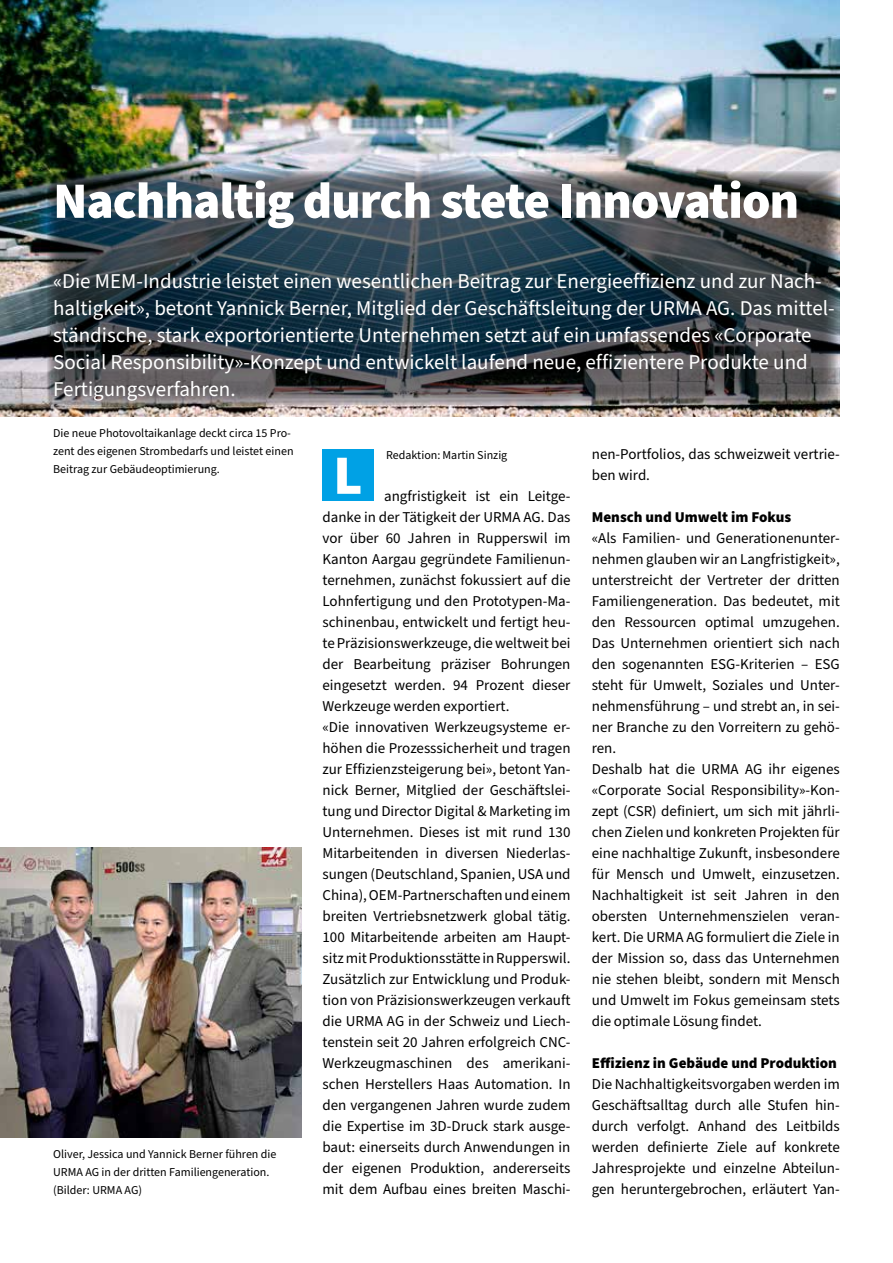
<style>
.page{position:relative;width:893px;height:1263px;background:#fff}
.page>*{position:absolute;margin:0;border:0;box-sizing:border-box;transform-origin:0 0}
.t1{font:900 55.5px "Source Sans Pro";color:#fff}
.t2{font:900 51px "Source Sans Pro";letter-spacing:-.02em;color:#fff}
.t3{font:21px/27px "Source Sans Pro";color:#fff}
.t4{font:15px/21px "Source Sans Pro";color:#000}
.t5{font:900 15px "Source Sans Pro";color:#000}
.t6{font:12px/18px "Source Sans Pro";color:#000}
</style>
<div class="page">
<img style="left:0;top:0;width:840px;height:417px">
<img style="left:0;top:847px;width:301px;height:290px">
<svg style="left:47px;top:171px;width:791px;height:234px;background:#38454d"></svg>
<div style="left:322px;top:450px;width:51px;height:51px;background:#00a1e5"></div>
<h2 class="t2" style="left:53px;top:166px;width:747px">Nachhaltig durch stete Innovation</h2>
<p class="t3" style="left:53px;top:268px;width:783px">«Die MEM-Industrie leistet einen wesentlichen Beitrag zur Energieeffizienz und zur Nach&shy;haltigkeit», betont Yannick Berner, Mitglied der Geschäftsleitung der URMA AG. Das mittel&shy;ständische, stark exportorientierte Unternehmen setzt auf ein umfassendes «Corporate Social Responsibility»-Konzept und entwickelt laufend neue, effizientere Produkte und Fertigungsverfahren.</p>
<p class="t6" style="left:53px;top:424px;width:242px">Die neue Photovoltaikanlage deckt circa 15 Pro&shy;zent des eigenen Strombedarfs und leistet einen<br>Beitrag zur Gebäudeoptimierung.</p>
<p class="t6" style="left:53px;top:1145px;width:225px">Oliver, Jessica und Yannick Berner führen die<br>URMA AG in der dritten Familiengeneration. (Bilder: URMA AG)</p>
<p class="t6" style="left:386px;top:446px;width:123px">Redaktion: Martin Sinzig</p>
<h1 class="t1" style="left:333px;top:437px;width:31px">L</h1>
<p class="t4" style="left:322px;top:486px;width:250px;text-indent:62px">angfristigkeit ist ein Leitge&shy;danke in der Tätigkeit der URMA AG. Das vor über 60 Jahren in Rupperswil im Kanton Aargau gegründete Familienun&shy;ternehmen, zunächst fokussiert auf die Lohnfertigung und den Prototypen-Ma&shy;schinenbau, entwickelt und fertigt heu&shy;te Präzisionswerkzeuge, die weltweit bei der Bearbeitung präziser Bohrungen eingesetzt werden. 94 Prozent dieser Werkzeuge werden exportiert.<br>«Die innovativen Werkzeugsysteme er&shy;höhen die Prozesssicherheit und tragen zur Effizienzsteigerung bei», betont Yan&shy;nick Berner, Mitglied der Geschäftslei&shy;tung und Director Digital &amp; Marketing im Unternehmen. Dieses ist mit rund 130<br>Mitarbeitenden in diversen Niederlas&shy;sungen (Deutschland, Spanien, USA und China), OEM-Partnerschaften und einem breiten Vertriebsnetzwerk global tätig.<br>100 Mitarbeitende arbeiten am Haupt&shy;sitz mit Produktionsstätte in Rupperswil.<br>Zusätzlich zur Entwicklung und Produk&shy;tion von Präzisionswerkzeugen verkauft die URMA AG in der Schweiz und Liech&shy;tenstein seit 20 Jahren erfolgreich CNC-Werkzeugmaschinen des amerikani&shy;schen Herstellers Haas Automation. In den vergangenen Jahren wurde zudem die Expertise im 3D-Druck stark ausge&shy;baut: einerseits durch Anwendungen in der eigenen Produktion, andererseits mit dem Aufbau eines breiten Maschi-</p>
<p class="t4" style="left:592px;top:444px;width:250px">nen-Portfolios, das schweizweit vertrie&shy;ben wird.</p>
<p class="t5" style="left:592px;top:506px;width:201px">Mensch und Umwelt im Fokus</p>
<p class="t4" style="left:592px;top:528px;width:250px">«Als Familien- und Generationenunter&shy;nehmen glauben wir an Langfristigkeit», unterstreicht der Vertreter der dritten Familiengeneration. Das bedeutet, mit den Ressourcen optimal umzugehen.<br>Das Unternehmen orientiert sich nach den sogenannten ESG-Kriterien – ESG steht für Umwelt, Soziales und Unter&shy;nehmensführung – und strebt an, in sei&shy;ner Branche zu den Vorreitern zu gehö&shy;ren.<br>Deshalb hat die URMA AG ihr eigenes «Corporate Social Responsibility»-Kon&shy;zept (CSR) definiert, um sich mit jährli&shy;chen Zielen und konkreten Projekten für eine nachhaltige Zukunft, insbesondere für Mensch und Umwelt, einzusetzen.<br>Nachhaltigkeit ist seit Jahren in den obersten Unternehmenszielen veran&shy;kert. Die URMA AG formuliert die Ziele in der Mission so, dass das Unternehmen nie stehen bleibt, sondern mit Mensch und Umwelt im Fokus gemeinsam stets die optimale Lösung findet.</p>
<p class="t5" style="left:592px;top:1052px;width:247px">Effizienz in Gebäude und Produktion</p>
<p class="t4" style="left:592px;top:1074px;width:250px;text-align:justify">Die Nachhaltigkeitsvorgaben werden im Geschäftsalltag durch alle Stufen hin&shy;durch verfolgt. Anhand des Leitbilds werden definierte Ziele auf konkrete Jahresprojekte und einzelne Abteilun&shy;gen heruntergebrochen, erläutert Yan-</p>
</div>
